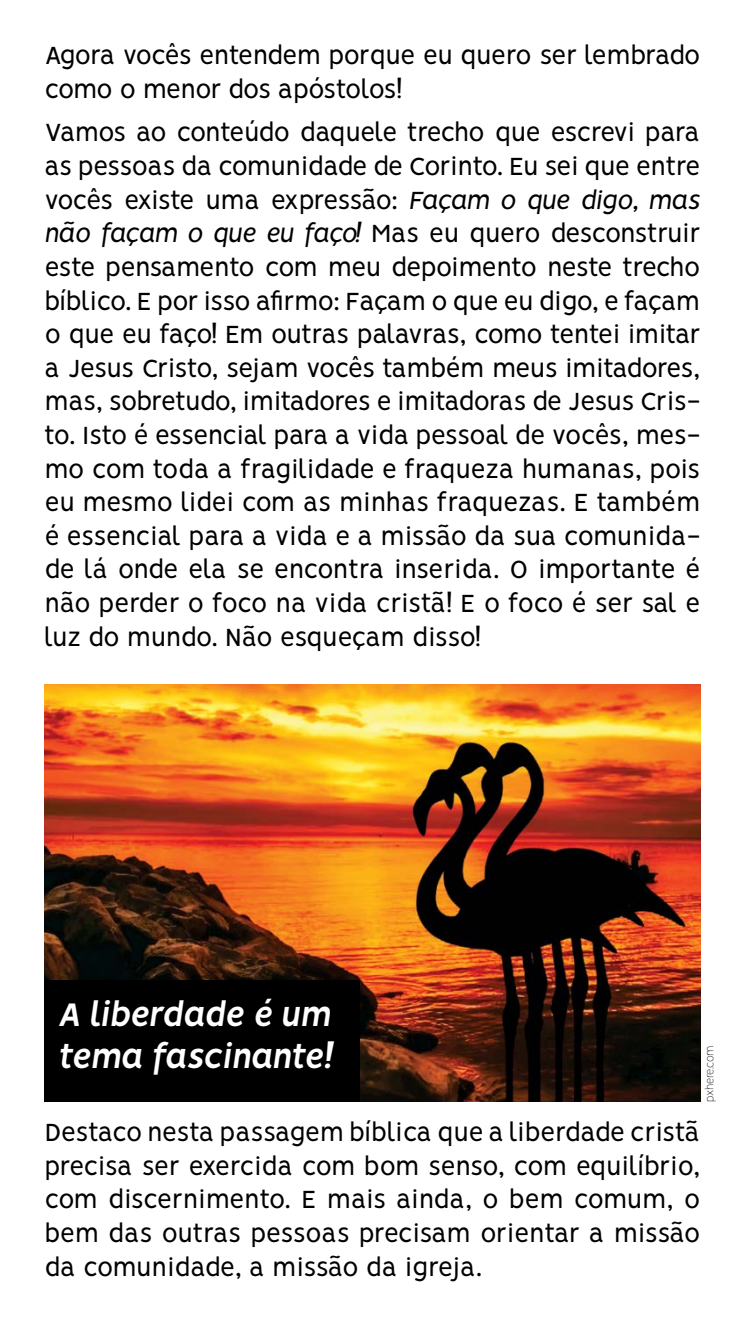
<style>
.page{position:relative;width:745px;height:1340px;background:#fff}
.page>*{position:absolute;margin:0;border:0;box-sizing:border-box;transform-origin:0 0}
.t1{font:italic 700 36.75px/42px "Vision";color:#fff}
.t2{font:28px/33.6px "Vision";letter-spacing:-.02em;color:#000;text-align:justify}
.t3{font:100 12.25px "Vision";letter-spacing:-.03em;color:#000}
.s1{font-style:italic}
</style>
<div class="page">
<img style="left:45px;top:685px;width:654px;height:416px">
<div style="left:45px;top:979px;width:315px;height:122px;background:#000"></div>
<p class="t2" style="left:45px;top:39px;width:656px">Agora vocês entendem porque eu quero ser lembrado como o menor dos apóstolos!</p>
<p class="t2" style="left:45px;top:116px;width:656px">Vamos ao conteúdo daquele trecho que escrevi para as pessoas da comunidade de Corinto. Eu sei que entre vocês existe uma expressão: <span class="s1">Façam o que digo, mas não façam o que eu faço!</span> Mas eu quero desconstruir este pensamento com meu depoimento neste trecho bíblico. E por isso afirmo: Façam o que eu digo, e façam o que eu faço! Em outras palavras, como tentei imitar a Jesus Cristo, sejam vocês também meus imitadores, mas, sobretudo, imitadores e imitadoras de Jesus Cris&shy;to. Isto é essencial para a vida pessoal de vocês, mes&shy;mo com toda a fragilidade e fraqueza humanas, pois eu mesmo lidei com as minhas fraquezas. E também é essencial para a vida e a missão da sua comunida&shy;de lá onde ela se encontra inserida. O importante é não perder o foco na vida cristã! E o foco é ser sal e luz do mundo. Não esqueçam disso!</p>
<h1 class="t1" style="left:59px;top:994px;width:276px">A liberdade é um tema fascinante!</h1>
<p class="t3" style="left:702px;top:1101px;width:58px;rotate:-90deg">pxhere.com</p>
<p class="t2" style="left:45px;top:1115px;width:656px">Destaco nesta passagem bíblica que a liberdade cristã precisa ser exercida com bom senso, com equilíbrio, com discernimento. E mais ainda, o bem comum, o bem das outras pessoas precisam orientar a missão da comunidade, a missão da igreja.</p>
</div>
